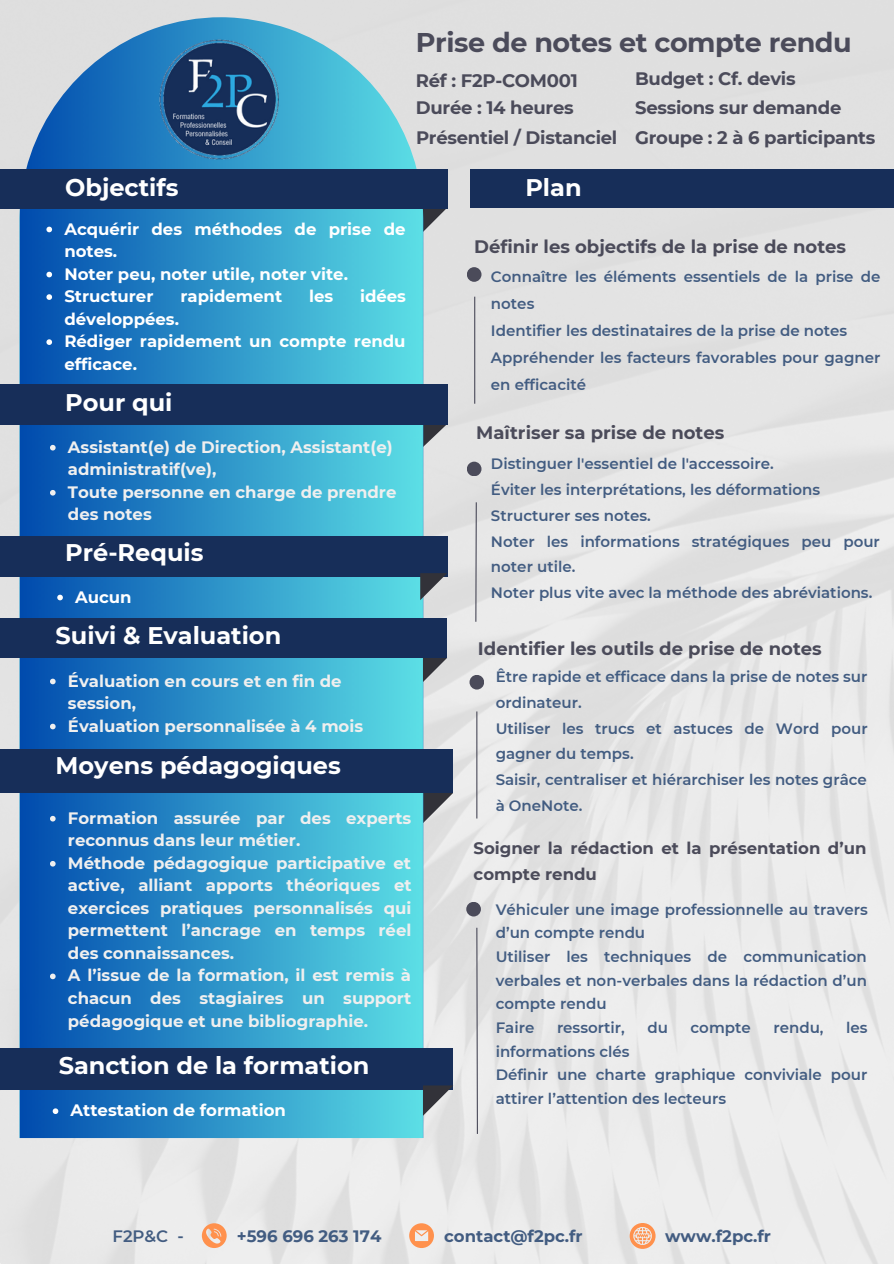
<style>
.page{position:relative;width:894px;height:1264px;background:#fff}
.page>*{position:absolute;margin:0;border:0;box-sizing:border-box;transform-origin:0 0}
.t1{font:700 27px "Montserrat";letter-spacing:-.015em;color:#4b4b5a}
.t2{font:700 24px "Montserrat";color:#fff}
.t3{font:700 18px "Montserrat";letter-spacing:-.015em;color:#4b4b5a}
.t4{font:700 16.5px/22.5px "Montserrat";color:#efefef}
.t5{font:700 16.5px/22.5px "Montserrat";color:#fff}
.t6{font:700 16.5px/26px "Montserrat";color:#4b4b5a}
.t7{font:700 16.5px "Montserrat";color:#425c81}
.t8{font:600 16.5px "Montserrat";color:#425c81}
.t9{font:600 15px/26px "Montserrat";color:#425c81}
</style>
<div class="page">
<img style="left:0;top:0;width:893px;height:1263px">
<svg style="left:423px;top:208px;width:24px;height:60px"></svg>
<svg style="left:423px;top:424px;width:24px;height:48px"></svg>
<svg style="left:423px;top:792px;width:30px;height:57px;background:#aeb0b3"></svg>
<div style="left:470px;top:169px;width:423px;height:38px;background:#172e59"></div>
<svg style="left:20px;top:17px;width:403px;height:1120px;background:#3798c9"></svg>
<svg style="left:202px;top:1223px;width:24px;height:24px"></svg>
<svg style="left:629px;top:1222px;width:26px;height:26px"></svg>
<svg style="left:409px;top:1223px;width:25px;height:24px"></svg>
<div style="left:466px;top:267px;width:15px;height:15px;background:#4b4b5a;border-radius:50%"></div>
<div style="left:469px;top:675px;width:15px;height:14px;background:#4b4b5a;border-radius:50%"></div>
<div style="left:466px;top:901px;width:15px;height:15px;background:#4b4b5a;border-radius:50%"></div>
<div style="left:466px;top:461px;width:15px;height:15px;background:#4b4b5a;border-radius:50%"></div>
<hr style="left:476px;top:711px;width:1px;height:107px;background:#4b4b5a">
<svg style="left:475px;top:926px;width:3px;height:208px"></svg>
<div style="left:0;top:749px;width:452px;height:43px;background:#172e59"></div>
<div style="left:0;top:384px;width:447px;height:40px;background:#172e59"></div>
<div style="left:0;top:169px;width:447px;height:39px;background:#172e59"></div>
<img style="left:146px;top:27px;width:146px;height:147px;border-radius:50%">
<svg style="left:46px;top:227px;width:6px;height:5px"></svg>
<svg style="left:46px;top:272px;width:6px;height:5px"></svg>
<svg style="left:46px;top:294px;width:6px;height:6px"></svg>
<svg style="left:46px;top:339px;width:6px;height:6px"></svg>
<svg style="left:50px;top:445px;width:6px;height:5px"></svg>
<svg style="left:50px;top:490px;width:6px;height:5px"></svg>
<div style="left:0;top:536px;width:447px;height:40px;background:#172e59"></div>
<svg style="left:57px;top:594px;width:6px;height:6px"></svg>
<div style="left:0;top:618px;width:447px;height:39px;background:#172e59"></div>
<svg style="left:420px;top:573px;width:27px;height:27px"></svg>
<svg style="left:422px;top:657px;width:25px;height:25px"></svg>
<svg style="left:50px;top:678px;width:6px;height:6px"></svg>
<svg style="left:50px;top:723px;width:6px;height:6px"></svg>
<svg style="left:50px;top:815px;width:6px;height:6px"></svg>
<svg style="left:50px;top:861px;width:6px;height:5px"></svg>
<svg style="left:50px;top:973px;width:6px;height:6px"></svg>
<div style="left:0;top:1048px;width:452px;height:41px;background:#172e59"></div>
<svg style="left:53px;top:1108px;width:5px;height:5px"></svg>
<svg style="left:422px;top:1085px;width:31px;height:30px"></svg>
<hr style="left:474px;top:297px;width:1px;height:107px;background:#4b4b5a">
<hr style="left:475px;top:502px;width:1px;height:119px;background:#4b4b5a">
<p class="t1" style="left:416px;top:25px;width:437px">Prise de notes et compte rendu</p>
<p class="t3" style="left:416px;top:69px;width:163px">Réf : F2P-COM001</p>
<p class="t3" style="left:416px;top:96px;width:159px">Durée : 14 heures</p>
<p class="t3" style="left:416px;top:126px;width:203px">Présentiel / Distanciel</p>
<p class="t2" style="left:65px;top:173px;width:115px">Objectifs</p>
<p class="t2" style="left:525px;top:172px;width:58px">Plan</p>
<p class="t3" style="left:635px;top:68px;width:162px">Budget : Cf. devis</p>
<p class="t3" style="left:635px;top:97px;width:208px">Sessions sur demande</p>
<p class="t3" style="left:635px;top:126px;width:242px">Groupe : 2 à 6 participants</p>
<p class="t5" style="left:64px;top:217px;width:342px">Acquérir des méthodes de prise de notes.</p>
<p class="t5" style="left:64px;top:262px;width:285px">Noter peu, noter utile, noter vite.</p>
<p class="t5" style="left:64px;top:285px;width:91px">Structurer</p>
<p class="t5" style="left:180px;top:285px;width:103px">rapidement</p>
<p class="t5" style="left:309px;top:285px;width:26px">les</p>
<p class="t5" style="left:360px;top:285px;width:47px">idées</p>
<p class="t5" style="left:64px;top:307px;width:116px">développées.</p>
<p class="t5" style="left:64px;top:330px;width:343px">Rédiger rapidement un compte rendu efficace.</p>
<p class="t2" style="left:65px;top:388px;width:109px">Pour qui</p>
<p class="t4" style="left:68px;top:435px;width:326px">Assistant(e) de Direction, Assistant(e) administratif(ve),</p>
<p class="t4" style="left:68px;top:480px;width:330px">Toute personne en charge de prendre des notes</p>
<p class="t2" style="left:65px;top:538px;width:140px">Pré-Requis</p>
<p class="t5" style="left:75px;top:585px;width:58px">Aucun</p>
<p class="t2" style="left:56px;top:620px;width:227px">Suivi &amp; Evaluation</p>
<p class="t4" style="left:68px;top:669px;width:275px">Évaluation en cours et en fin de session,</p>
<p class="t4" style="left:68px;top:714px;width:297px">Évaluation personnalisée à 4 mois</p>
<p class="t2" style="left:56px;top:750px;width:287px">Moyens pédagogiques</p>
<p class="t4" style="left:68px;top:806px;width:345px">Formation assurée par des experts reconnus dans leur métier.</p>
<p class="t4" style="left:68px;top:851px;width:345px;text-align:justify">Méthode pédagogique participative et active, alliant apports théoriques et exercices pratiques personnalisés qui permettent l’ancrage en temps réel des connaissances.</p>
<p class="t4" style="left:68px;top:964px;width:345px;text-align:justify">A l’issue de la formation, il est remis à chacun des stagiaires un support pédagogique et une bibliographie.</p>
<p class="t2" style="left:59px;top:1050px;width:312px">Sanction de la formation</p>
<p class="t5" style="left:71px;top:1099px;width:217px">Attestation de formation</p>
<p class="t3" style="left:474px;top:236px;width:373px">Définir les objectifs de la prise de notes</p>
<p class="t9" style="left:491px;top:263px;width:391px;line-height:27px">Connaître les éléments essentiels de la prise de notes</p>
<p class="t9" style="left:491px;top:318px;width:358px">Identifier les destinataires de la prise de notes</p>
<p class="t9" style="left:491px;top:344px;width:391px;line-height:27px">Appréhender les facteurs favorables pour gagner en efficacité</p>
<p class="t3" style="left:476px;top:421px;width:249px">Maîtriser sa prise de notes</p>
<p class="t9" style="left:491px;top:450px;width:284px">Distinguer l'essentiel de l'accessoire.</p>
<p class="t9" style="left:491px;top:476px;width:330px">Éviter les interprétations, les déformations</p>
<p class="t9" style="left:491px;top:502px;width:161px">Structurer ses notes.</p>
<p class="t9" style="left:491px;top:528px;width:390px">Noter les informations stratégiques peu pour noter utile.</p>
<p class="t9" style="left:491px;top:580px;width:383px">Noter plus vite avec la méthode des abréviations.</p>
<p class="t3" style="left:478px;top:637px;width:345px">Identifier les outils de prise de notes</p>
<p class="t9" style="left:495px;top:663px;width:373px">Être rapide et efficace dans la prise de notes sur ordinateur.</p>
<p class="t9" style="left:495px;top:715px;width:373px">Utiliser les trucs et astuces de Word pour gagner du temps.</p>
<p class="t9" style="left:495px;top:767px;width:372px">Saisir, centraliser et hiérarchiser les notes grâce à OneNote.</p>
<p class="t6" style="left:473px;top:835px;width:394px">Soigner la rédaction et la présentation d’un compte rendu</p>
<p class="t9" style="left:495px;top:897px;width:373px;line-height:23.7px">Véhiculer une image professionnelle au travers d’un compte rendu</p>
<p class="t9" style="left:495px;top:944px;width:373px;line-height:23.7px;text-align:justify">Utiliser les techniques de communication verbales et non-verbales dans la rédaction d’un compte rendu</p>
<p class="t9" style="left:495px;top:1014px;width:40px">Faire</p>
<p class="t9" style="left:557px;top:1014px;width:69px">ressortir,</p>
<p class="t9" style="left:647px;top:1014px;width:22px">du</p>
<p class="t9" style="left:690px;top:1014px;width:62px">compte</p>
<p class="t9" style="left:773px;top:1014px;width:52px">rendu,</p>
<p class="t9" style="left:846px;top:1014px;width:23px">les</p>
<p class="t9" style="left:495px;top:1038px;width:135px">informations clés</p>
<p class="t9" style="left:495px;top:1062px;width:373px;line-height:23.7px">Définir une charte graphique conviviale pour attirer l’attention des lecteurs</p>
<p class="t8" style="left:112px;top:1225px;width:73px">F2P&amp;C -</p>
<p class="t7" style="left:237px;top:1225px;width:146px">+596 696 263 174</p>
<p class="t7" style="left:444px;top:1225px;width:140px">contact@f2pc.fr</p>
<p class="t7" style="left:665px;top:1225px;width:107px">www.f2pc.fr</p>
</div>
